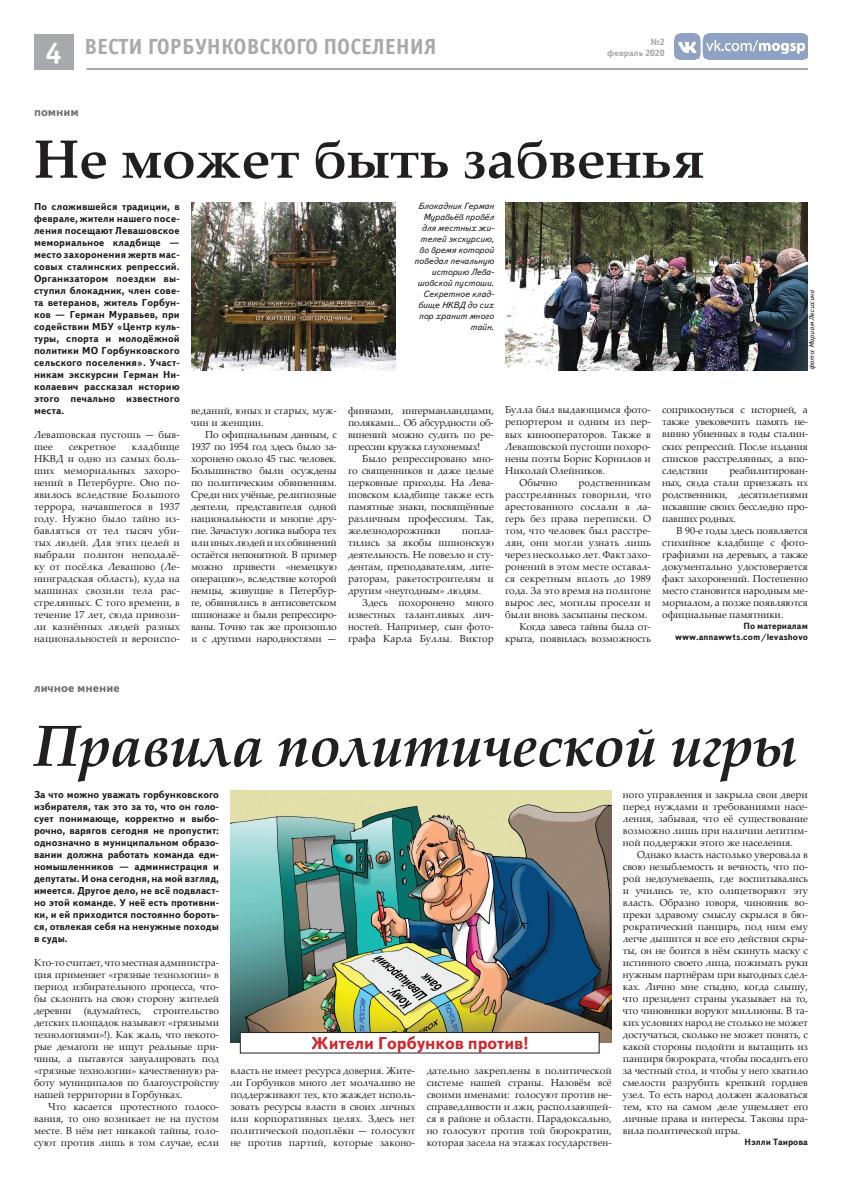
<style>
.page{position:relative;width:842px;height:1191px;background:#fff}
.page>*{position:absolute;margin:0;border:0;box-sizing:border-box;transform-origin:0 0}
.t1{font:italic 700 58px "Palatino Linotype";letter-spacing:-.01em;color:#231f20}
.t2{font:700 54px "Palatino Linotype";color:#231f20}
.t3{font:700 30px "Officina Sans C";color:#fff}
.t4{font:700 22px "Officina Sans C";color:#a8a9ad}
.t5{font:700 17px "Text Book C";color:#d1232a}
.t6{font:700 12px "Text Book C";color:#6c6d70}
.t7{font:10px/12px "Palatino Linotype";color:#231f20;text-align:justify}
.t8{font:700 10px/12px "Text Book C";letter-spacing:.005em;color:#231f20;text-align:justify}
.t9{font:10px "Palatino Linotype";letter-spacing:-.02em;color:#231f20}
.t10{font:italic 9px/11px "Text Book C";color:#231f20;text-align:right}
.t11{font:700 9px/11px "Text Book C";color:#231f20;text-align:right}
.t12{font:700 9px "Text Book C";color:#a8a9ad}
.t13{font:italic 7px "Text Book C";color:#231f20}
</style>
<div class="page">
<img style="left:675px;top:34px;width:133px;height:26px">
<div style="left:34px;top:34px;width:39px;height:36px;background:#a8a9ad"></div>
<hr style="left:86px;top:68px;width:722px;height:2px;background:#a8a9ad">
<img style="left:191px;top:202px;width:205px;height:168px">
<img style="left:505px;top:202px;width:302px;height:168px">
<img style="left:230px;top:790px;width:382px;height:252px">
<div style="left:240px;top:1032px;width:359px;height:21px;background:#fff"></div>
<div style="left:240px;top:1032px;width:359px;height:21px;border:1px solid #231f20"></div>
<h3 class="t4" style="left:84px;top:34px;width:354px">ВЕСТИ ГОРБУНКОВСКОГО ПОСЕЛЕНИЯ</h3>
<p class="t12" style="left:651px;top:37px;width:15px">№2</p>
<h3 class="t3" style="left:45px;top:36px;width:18px">4</h3>
<p class="t12" style="left:607px;top:48px;width:59px">февраль 2020</p>
<p class="t6" style="left:34px;top:105px;width:46px">помним</p>
<h2 class="t2" style="left:34px;top:121px;width:672px">Не может быть забвенья</h2>
<p class="t8" style="left:34px;top:200px;width:147px">По сложившейся традиции, в феврале, жители нашего посе&shy;ления посещают Левашовское мемориальное кладбище — место захоронения жертв мас&shy;совых сталинских репрессий.<br>Организатором поездки вы&shy;ступил блокадник, член сове&shy;та ветеранов, житель Горбун&shy;ков — Герман Муравьев, при содействии МБУ «Центр куль&shy;туры, спорта и молодёжной политики МО Горбунковского сельского поселения». Участ&shy;никам экскурсии Герман Ни&shy;колаевич рассказал историю этого печально известного места.</p>
<p class="t7" style="left:34px;top:428px;width:147px">Левашовская пустошь — быв&shy;шее</p>
<p class="t7" style="left:34px;top:440px;width:147px;text-indent:98px">кладбище НКВД и одно из самых боль&shy;ших мемориальных захоро&shy;нений в Петербурге. Оно по&shy;явилось вследствие Большого террора, начавшегося в 1937 году. Нужно было тайно из&shy;бавляться от тел тысяч уби&shy;тых людей. Для этих целей и выбрали полигон неподалё&shy;ку от посёлка Левашово (Ле&shy;нинградская область), куда на машинах свозили тела рас&shy;стрелянных. С того времени, в течение 17 лет, сюда привози&shy;ли казнённых людей разных национальностей и вероиспо-</p>
<p class="t7" style="left:69px;top:440px;width:49px">секретное</p>
<p class="t7" style="left:191px;top:404px;width:147px">веданий, юных и старых, муж&shy;чин и женщин.</p>
<p class="t7" style="left:191px;top:428px;width:147px;text-indent:14px">По официальным данным, с 1937 по 1954 год здесь было за&shy;хоронено около 45 тыс. человек.<br>Большинство были осуждены по политическим обвинениям.<br>Среди них учёные, религиозные деятели, представителя одной национальности и многие дру&shy;гие. Зачастую логика выбора тех или иных людей и их обвинений остаётся непонятной. В пример можно привести «немецкую операцию», вследствие которой немцы, живущие в Петербур&shy;ге, обвинялись в антисоветском шпионаже и были репрессиро&shy;ваны. Точно так же произошло и с другими народностями —</p>
<p class="t10" style="left:414px;top:200px;width:82px">Блокадник Герман<br>Муравьёв провёл для местных жи&shy;телей экскурсию, во время которой поведал печальную историю Лева&shy;шовской пустоши.<br>Секретное клад&shy;бище НКВД до сих пор хранит много тайн.</p>
<p class="t7" style="left:348px;top:404px;width:147px">финнами, ингерманландцами, поляками... Об абсурдности об&shy;винений можно судить по ре&shy;прессии кружка глухонемых!</p>
<p class="t7" style="left:348px;top:452px;width:147px;text-indent:14px">Было репрессировано мно&shy;го священников и даже целые церковные приходы. На Лева&shy;шовском кладбище также есть памятные знаки, посвящённые различным профессиям. Так, железнодорожники</p>
<p class="t7" style="left:348px;top:524px;width:147px;text-indent:114px">попла&shy;тились за якобы шпионскую деятельность. Не повезло и сту&shy;дентам, преподавателям, лите&shy;раторам, ракетостроителям и другим «неугодным» людям.</p>
<p class="t7" style="left:348px;top:596px;width:147px;text-indent:14px">Здесь похоронено много известных талантливых лич&shy;ностей. Например, сын фото&shy;графа Карла Буллы. Виктор</p>
<p class="t7" style="left:505px;top:404px;width:147px">Булла был выдающимся фото-</p>
<p class="t7" style="left:505px;top:416px;width:147px">репортером и одним из пер-</p>
<p class="t7" style="left:505px;top:428px;width:147px">вых кинооператоров. Также в</p>
<p class="t7" style="left:505px;top:440px;width:147px">Левашовской пустоши похоро-</p>
<p class="t7" style="left:505px;top:452px;width:147px">нены поэты Борис Корнилов и</p>
<p class="t7" style="left:505px;top:464px;width:101px">Николай Олейников.</p>
<p class="t7" style="left:519px;top:476px;width:39px">Обычно</p>
<p class="t7" style="left:578px;top:476px;width:74px">родственникам</p>
<p class="t7" style="left:505px;top:488px;width:147px">расстрелянных говорили, что</p>
<p class="t7" style="left:505px;top:500px;width:147px">арестованного сослали в ла-</p>
<p class="t7" style="left:505px;top:512px;width:147px">герь без права переписки. О</p>
<p class="t7" style="left:505px;top:524px;width:147px">том, что человек был расстре-</p>
<p class="t7" style="left:505px;top:536px;width:147px">лян, они могли узнать лишь</p>
<p class="t7" style="left:505px;top:548px;width:147px">через несколько лет. Факт захо-</p>
<p class="t7" style="left:505px;top:560px;width:147px">ронений в этом месте оставал-</p>
<p class="t7" style="left:505px;top:572px;width:147px">ся секретным вплоть до 1989</p>
<p class="t7" style="left:505px;top:584px;width:147px">года. За это время на полигоне</p>
<p class="t7" style="left:505px;top:596px;width:147px">вырос лес, могилы просели и</p>
<p class="t7" style="left:505px;top:608px;width:144px">были вновь засыпаны песком.</p>
<p class="t9" style="left:519px;top:619px;width:133px">Когда завеса тайны была от-</p>
<p class="t9" style="left:505px;top:631px;width:147px">крыта, появилась возможность</p>
<p class="t13" style="left:808px;top:370px;width:82px;rotate:-90deg">фото: Мариам Лесихина</p>
<p class="t7" style="left:662px;top:404px;width:147px">соприкоснуться с историей, а также увековечить память не&shy;винно убиенных в годы сталин&shy;ских репрессий. После издания списков расстрелянных, а впо&shy;следствии</p>
<p class="t7" style="left:662px;top:464px;width:147px;text-indent:67px">реабилитирован&shy;ных, сюда стали приезжать их родственники, десятилетиями искавшие своих бесследно про&shy;павших родных.</p>
<p class="t7" style="left:662px;top:524px;width:147px;text-indent:14px">В 90-е годы здесь появляется стихийное кладбище с фото&shy;графиями на деревьях, а также документально удостоверяется факт захоронений. Постепенно место становится народным ме&shy;мориалом, а позже появляются официальные памятники.</p>
<p class="t11" style="left:675px;top:620px;width:134px">По материалам www.annawwts.com/levashovo</p>
<p class="t6" style="left:34px;top:680px;width:87px">личное мнение</p>
<h1 class="t1" style="left:34px;top:705px;width:765px">Правила политической игры</h1>
<p class="t8" style="left:34px;top:788px;width:186px">За что можно уважать горбунковского избирателя, так это за то, что он голо&shy;сует понимающе, корректно и выбо&shy;рочно, варягов сегодня не пропустит: однозначно в муниципальном образо&shy;вании должна работать команда еди&shy;номышленников — администрация и депутаты. И она сегодня, на мой взгляд, имеется. Другое дело, не всё подвласт&shy;но этой команде. У неё есть противни&shy;ки, и ей приходится постоянно бороть&shy;ся, отвлекая себя на ненужные походы в суды.</p>
<p class="t7" style="left:34px;top:956px;width:186px">Кто-то считает, что местная администра&shy;ция применяет «грязные технологии» в период избирательного процесса, что&shy;бы склонить на свою сторону жителей деревни (вдумайтесь, строительство детских площадок называют «грязными технологиями»!). Как жаль, что некото&shy;рые демагоги не ищут реальные при&shy;чины, а пытаются завуалировать под «грязные технологии» качественную ра&shy;боту муниципалов по благоустройству нашей территории в Горбунках.</p>
<p class="t7" style="left:34px;top:1100px;width:186px;text-indent:14px">Что касается протестного голосо&shy;вания, то оно возникает не на пустом месте. В нём нет никакой тайны, голо&shy;суют против лишь в том случае, если</p>
<h3 class="t5" style="left:311px;top:1033px;width:219px">Жители Горбунков против!</h3>
<p class="t7" style="left:230px;top:1064px;width:187px">власть не имеет ресурса доверия. Жите&shy;ли Горбунков много лет молчаливо не поддерживают тех, кто жаждет исполь&shy;зовать ресурсы власти в своих личных или корпоративных целях. Здесь нет политической подоплёки — голосуют не против партий, которые законо-</p>
<p class="t7" style="left:427px;top:1064px;width:186px">дательно закреплены в политической системе нашей страны. Назовём всё своими именами: голосуют против не&shy;справедливости и лжи, расползающей&shy;ся в районе и области. Парадоксально, но голосуют против той бюрократии, которая засела на этажах государствен-</p>
<p class="t7" style="left:623px;top:788px;width:186px">ного управления и закрыла свои двери перед нуждами и требованиями насе&shy;ления, забывая, что её существование возможно лишь при наличии легитим&shy;ной поддержки этого же населения.</p>
<p class="t7" style="left:623px;top:848px;width:187px;text-indent:14px">Однако власть настолько уверовала в свою незыблемость и вечность, что по&shy;рой недоумеваешь, где воспитывались и учились те, кто олицетворяют эту власть. Образно говоря, чиновник во&shy;преки здравому смыслу скрылся в бю&shy;рократический панцирь, под ним ему легче дышится и все его действия скры&shy;ты, он не боится в нём скинуть маску с истинного своего лица, пожимать руки нужным партнёрам при выгодных сдел&shy;ках. Лично мне стыдно, когда слышу, что президент страны указывает на то, что чиновники воруют миллионы. В та&shy;ких условиях народ не столько не может достучаться, сколько не может понять, с какой стороны подойти и вытащить из панциря бюрократа, чтобы посадить его за честный стол, и чтобы у него хватило смелости разрубить крепкий гордиев узел. То есть народ должен жаловаться тем, кто на самом деле ущемляет его личные права и интересы. Таковы пра&shy;вила политической игры.</p>
<p class="t11" style="left:744px;top:1136px;width:65px">Нэлли Таирова</p>
</div>
